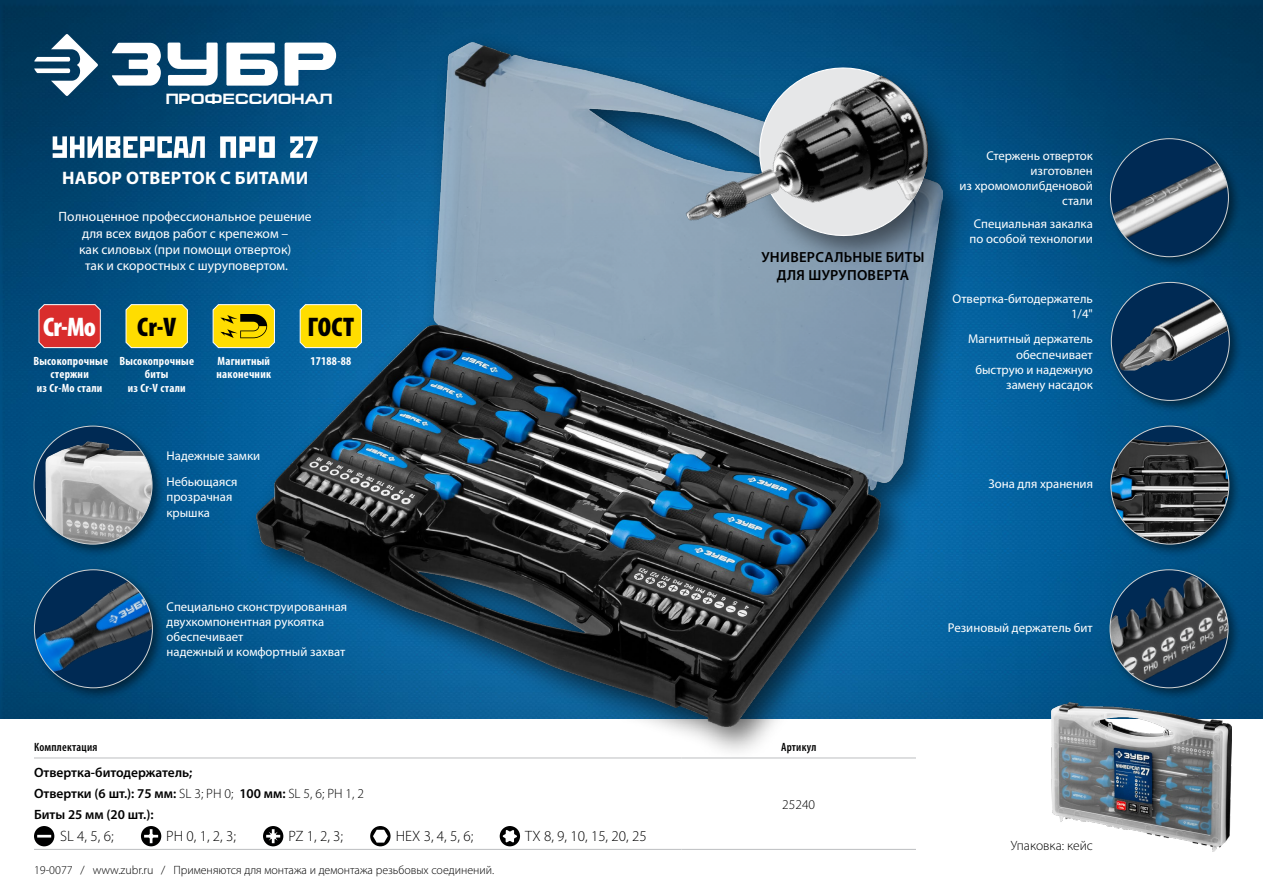
<style>
.page{position:relative;width:1263px;height:893px;background:#fff}
.page>*{position:absolute;margin:0;border:0;box-sizing:border-box;transform-origin:0 0}
.t1{font:900 condensed 27px "Myriad Pro";letter-spacing:.005em;color:#000}
.t2{font:900 condensed 27px "Myriad Pro";color:#fff}
.t3{font:700 18.15px "Myriad Pro";letter-spacing:.02em;color:#fff}
.t4{font:300 15px "Myriad Pro";color:#000}
.t5{font:700 15px "Europe Ext";color:#fff}
.t6{font:600 14.7px/17.7px "Myriad Pro";letter-spacing:.02em;color:#000;text-align:center}
.t7{font:13.5px/16.2px "Myriad Pro";color:#fff;text-align:center}
.t8{font:600 13.5px/21px "Myriad Pro";color:#000}
.t9{font:300 13.5px "Myriad Pro";color:#000}
.t10{font:12.75px/15.3px "Myriad Pro";color:#fff;text-align:right}
.t11{font:700 condensed 12px/13.5px "Myriad Pro";letter-spacing:.02em;color:#fff;text-align:center}
.t12{font:300 12px "Myriad Pro";color:#000}
.t13{font:600 condensed 12px "Myriad Pro";letter-spacing:.02em;color:#000}
.s1{font-weight:300}
</style>
<div class="page">
<img style="left:0;top:0;width:1263px;height:719px">
<div style="left:245px;top:30px;width:731px;height:730px;background:#000;opacity:.6"></div>
<img style="left:257px;top:42px;width:685px;height:684px">
<hr style="left:34px;top:758px;width:647px;height:1px;background:#bcbec0">
<hr style="left:681px;top:758px;width:235px;height:1px;background:#bcbec0">
<hr style="left:34px;top:849px;width:647px;height:1px;background:#bcbec0">
<hr style="left:681px;top:849px;width:235px;height:1px;background:#bcbec0">
<div style="left:749px;top:57px;width:212px;height:213px;background:#000;opacity:.5"></div>
<svg style="left:750px;top:59px;width:186px;height:186px;background:#16547e"></svg>
<img style="left:681px;top:66px;width:247px;height:220px">
<div style="left:1107px;top:422px;width:135px;height:135px;background:#000;opacity:.5"></div>
<img style="left:1111px;top:426px;width:118px;height:118px;border-radius:59px">
<div style="left:1106px;top:565px;width:135px;height:136px;background:#000;opacity:.5"></div>
<img style="left:1110px;top:570px;width:118px;height:118px;border-radius:59px">
<div style="left:1107px;top:278px;width:136px;height:136px;background:#000;opacity:.5"></div>
<div style="left:1111px;top:282px;width:118px;height:118px;background:#002a54;border-radius:50%"></div>
<img style="left:1119px;top:282px;width:110px;height:89px">
<div style="left:30px;top:422px;width:135px;height:135px;background:#000;opacity:.5"></div>
<div style="left:34px;top:426px;width:118px;height:118px;background:#002a54;border-radius:50%"></div>
<img style="left:45px;top:441px;width:107px;height:103px">
<div style="left:30px;top:565px;width:136px;height:136px;background:#000;opacity:.5"></div>
<div style="left:34px;top:570px;width:118px;height:118px;background:#002a54;border-radius:50%"></div>
<img style="left:35px;top:581px;width:117px;height:98px">
<div style="left:1106px;top:134px;width:136px;height:136px;background:#000;opacity:.5"></div>
<img style="left:1110px;top:139px;width:118px;height:118px;border-radius:59px">
<svg style="left:141px;top:826px;width:20px;height:20px"></svg>
<svg style="left:144px;top:829px;width:14px;height:14px"></svg>
<svg style="left:263px;top:826px;width:20px;height:20px"></svg>
<svg style="left:266px;top:829px;width:14px;height:14px"></svg>
<svg style="left:34px;top:826px;width:20px;height:20px"></svg>
<svg style="left:37px;top:835px;width:14px;height:2px"></svg>
<div style="left:500px;top:826px;width:20px;height:20px;background:#000;border-radius:50%"></div>
<svg style="left:503px;top:830px;width:14px;height:12px"></svg>
<svg style="left:370px;top:826px;width:21px;height:20px"></svg>
<svg style="left:373px;top:830px;width:15px;height:13px"></svg>
<img style="left:1051px;top:703px;width:180px;height:148px">
<svg style="left:34px;top:34px;width:64px;height:62px"></svg>
<svg style="left:111px;top:43px;width:225px;height:43px"></svg>
<svg style="left:290px;top:136px;width:28px;height:22px"></svg>
<svg style="left:220px;top:136px;width:55px;height:22px"></svg>
<svg style="left:53px;top:136px;width:152px;height:22px"></svg>
<svg style="left:125px;top:304px;width:63px;height:44px;background:#f6da16"></svg>
<svg style="left:38px;top:304px;width:63px;height:44px;background:#d43c3d"></svg>
<svg style="left:300px;top:304px;width:62px;height:44px;background:#f8dc14"></svg>
<svg style="left:213px;top:304px;width:62px;height:44px;background:#d8c014"></svg>
<p class="t5" style="left:166px;top:90px;width:168px">ПРОФЕССИОНАЛ</p>
<h2 class="t3" style="left:62px;top:166px;width:248px">НАБОР ОТВЕРТОК С БИТАМИ</h2>
<p class="t7" style="left:59px;top:209px;width:255px">Полноценное профессиональное решение для всех видов работ с крепежом –<br>как силовых (при помощи отверток)<br>так и скоростных с шуруповертом.</p>
<h1 class="t2" style="left:43px;top:312px;width:55px">Cr-Mo</h1>
<p class="t11" style="left:33px;top:354px;width:76px">Высокопрочные стержни<br>из Cr-Mo стали</p>
<h1 class="t1" style="left:137px;top:312px;width:40px">Cr-V</h1>
<p class="t11" style="left:119px;top:354px;width:76px">Высокопрочные биты<br>из Cr-V стали</p>
<p class="t11" style="left:216px;top:354px;width:56px;text-align:left">Магнитный наконечник</p>
<p class="t10" style="left:166px;top:442px;width:95px;line-height:26.5px;text-align:left">Надежные замки<br>Небьющаяся</p>
<p class="t10" style="left:166px;top:489px;width:67px;text-align:left">прозрачная крышка</p>
<h1 class="t1" style="left:308px;top:312px;width:48px">ГОСТ</h1>
<p class="t11" style="left:311px;top:354px;width:42px">17188-88</p>
<p class="t10" style="left:167px;top:598px;width:182px;text-align:left">Специально сконструированная двухкомпонентная рукоятка обеспечивает<br>надежный и комфортный захват</p>
<p class="t6" style="left:761px;top:248px;width:165px">УНИВЕРСАЛЬНЫЕ БИТЫ<br>ДЛЯ ШУРУПОВЕРТА</p>
<p class="t10" style="left:959px;top:147px;width:135px">Стержень отверток изготовлен<br>из хромомолибденовой стали</p>
<p class="t10" style="left:969px;top:216px;width:125px;text-align:center">Специальная закалка по особой технологии</p>
<p class="t10" style="left:952px;top:291px;width:142px">Отвертка-битодержатель<br>1/4"</p>
<p class="t10" style="left:968px;top:331px;width:126px">Магнитный держатель обеспечивает быструю и надежную замену насадок</p>
<p class="t10" style="left:988px;top:476px;width:106px">Зона для хранения</p>
<p class="t10" style="left:948px;top:619px;width:146px">Резиновый держатель бит</p>
<p class="t13" style="left:34px;top:740px;width:65px">Комплектация</p>
<p class="t13" style="left:781px;top:740px;width:37px">Артикул</p>
<p class="t8" style="left:34px;top:761px;width:332px">Отвертка-битодержатель;<br>Отвертки (6 шт.): 75 мм: <span class="s1">SL 3; PH 0;</span> 100 мм: <span class="s1">SL 5, 6; PH 1, 2<br></span>Биты 25 мм (20 шт.):</p>
<p class="t4" style="left:60px;top:827px;width:55px">SL 4, 5, 6;</p>
<p class="t4" style="left:166px;top:827px;width:71px">PH 0, 1, 2, 3;</p>
<p class="t4" style="left:289px;top:827px;width:56px">PZ 1, 2, 3;</p>
<p class="t4" style="left:396px;top:827px;width:79px">HEX 3, 4, 5, 6;</p>
<p class="t4" style="left:525px;top:827px;width:123px">TX 8, 9, 10, 15, 20, 25</p>
<p class="t9" style="left:782px;top:796px;width:34px">25240</p>
<p class="t12" style="left:34px;top:862px;width:462px">19-0077 / www.zubr.ru / Применяются для монтажа и демонтажа резьбовых соединений.</p>
<p class="t9" style="left:1011px;top:837px;width:84px">Упаковка: кейс</p>
</div>
